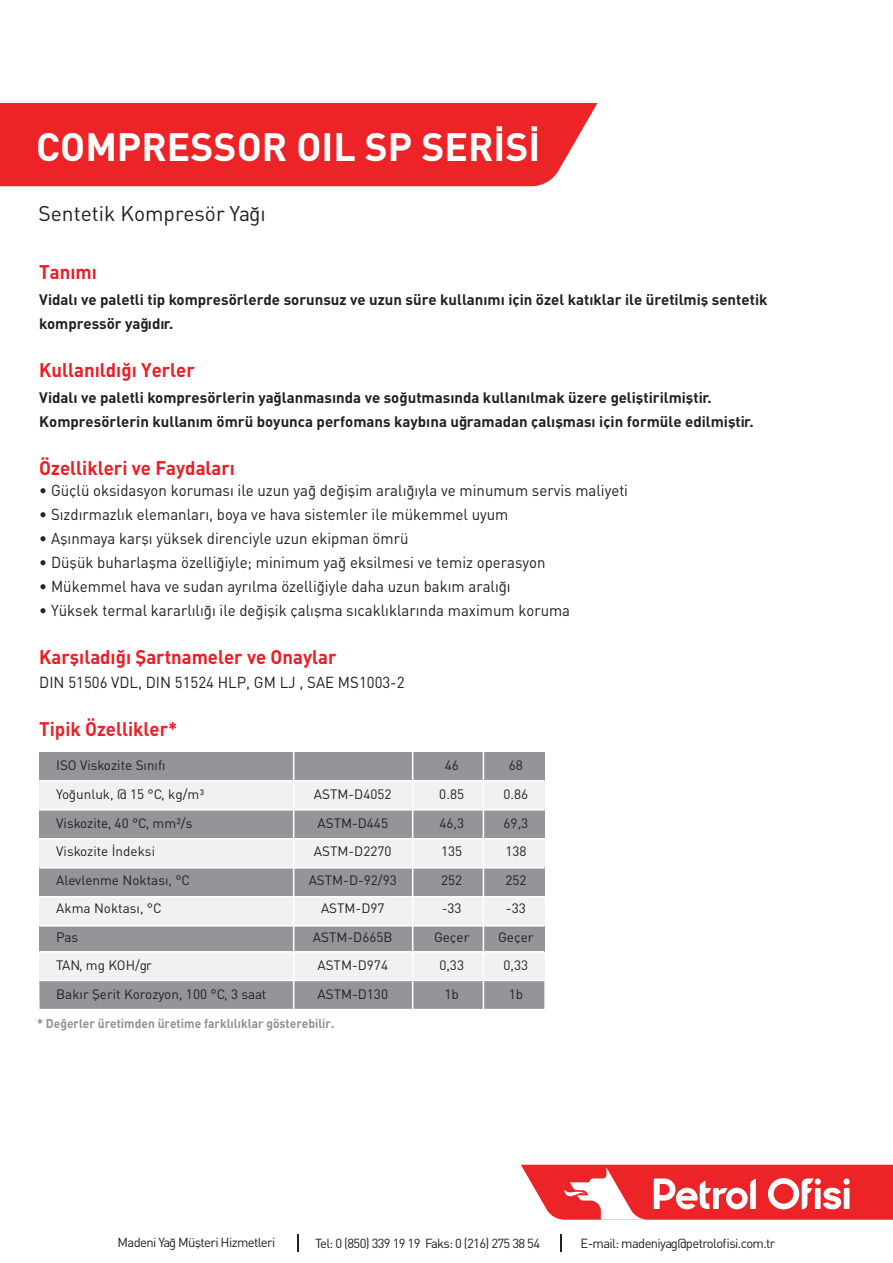
<style>
.page{position:relative;width:893px;height:1263px;background:#fff}
.page>*{position:absolute;margin:0;border:0;box-sizing:border-box;transform-origin:0 0}
.t1{font:39px "DINT Bold Tr";color:#fff}
.t2{font:21px "DIN Tr";color:#231f20}
.t3{font:19.5px "DINT Bold Tr";color:#ed1d24;scale:.95 1}
.t4{font:19.5px "DINT Bold Tr";color:#ec2227;scale:.95 1}
.t5{font:15.75px "DIN Tr";color:#231f20;scale:.95 1}
.t6{font:15px/24px "DINT Bold Tr";color:#231f20}
.t7{font:13.5px "DIN Tr";color:#231f20}
.t8{font:13.05px "DIN Tr";letter-spacing:-.05em;color:#231f20}
.t9{font:12.6px "DINT Bold Tr";color:#929191;scale:.95 1}
</style>
<div class="page">
<div style="left:39px;top:838px;width:505px;height:30px;background:#f1f1f2"></div>
<div style="left:39px;top:868px;width:505px;height:28px;background:#939598"></div>
<div style="left:39px;top:926px;width:505px;height:26px;background:#939598"></div>
<div style="left:39px;top:980px;width:505px;height:29px;background:#939598"></div>
<div style="left:39px;top:809px;width:505px;height:29px;background:#939598"></div>
<div style="left:39px;top:781px;width:505px;height:28px;background:#f1f1f2"></div>
<div style="left:39px;top:896px;width:505px;height:30px;background:#f1f1f2"></div>
<div style="left:39px;top:952px;width:505px;height:28px;background:#f1f1f2"></div>
<div style="left:39px;top:752px;width:505px;height:29px;background:#939598"></div>
<hr style="left:293px;top:752px;width:1px;height:257px;background:#fff">
<hr style="left:39px;top:780px;width:505px;height:1px;background:#fff">
<hr style="left:39px;top:809px;width:505px;height:1px;background:#fff">
<hr style="left:39px;top:838px;width:505px;height:1px;background:#fff">
<hr style="left:39px;top:867px;width:505px;height:1px;background:#fff">
<hr style="left:39px;top:896px;width:505px;height:1px;background:#fff">
<hr style="left:39px;top:925px;width:505px;height:1px;background:#fff">
<hr style="left:39px;top:951px;width:505px;height:1px;background:#fff">
<hr style="left:39px;top:979px;width:505px;height:2px;background:#fff">
<hr style="left:412px;top:752px;width:1px;height:257px;background:#fff">
<hr style="left:483px;top:752px;width:1px;height:257px;background:#fff">
<svg style="left:297px;top:1234px;width:1px;height:18px"></svg>
<svg style="left:560px;top:1234px;width:2px;height:18px"></svg>
<div style="left:0;top:103px;width:597px;height:83px;background:#ec2427"></div>
<svg style="left:521px;top:1165px;width:372px;height:55px"></svg>
<h1 class="t1" style="left:36px;top:121px;width:506px">COMPRESSOR OIL SP SERİSİ</h1>
<h2 class="t2" style="left:38px;top:200px;width:229px">Sentetik Kompresör Yağı</h2>
<p class="t3" style="left:39px;top:260px;width:62px">Tanımı</p>
<p class="t6" style="left:39px;top:287px;width:730px">Vidalı ve paletli tip kompresörlerde sorunsuz ve uzun süre kullanımı için özel katıklar ile üretilmiş sentetik kompressör yağıdır.</p>
<p class="t3" style="left:39px;top:357px;width:165px">Kullanıldığı Yerler</p>
<p class="t6" style="left:39px;top:385px;width:716px">Vidalı ve paletli kompresörlerin yağlanmasında ve soğutmasında kullanılmak üzere geliştirilmiştir.<br>Kompresörlerin kullanım ömrü boyunca perfomans kaybına uğramadan çalışması için formüle edilmiştir.</p>
<p class="t3" style="left:39px;top:455px;width:207px">Özellikleri ve Faydaları</p>
<p class="t5" style="left:39px;top:480px;width:621px">• Güçlü oksidasyon koruması ile uzun yağ değişim aralığıyla ve minumum servis maliyeti</p>
<p class="t5" style="left:39px;top:504px;width:495px">• Sızdırmazlık elemanları, boya ve hava sistemler ile mükemmel uyum</p>
<p class="t5" style="left:39px;top:528px;width:390px">• Aşınmaya karşı yüksek direnciyle uzun ekipman ömrü</p>
<p class="t5" style="left:39px;top:552px;width:534px">• Düşük buharlaşma özelliğiyle; minimum yağ eksilmesi ve temiz operasyon</p>
<p class="t5" style="left:39px;top:576px;width:498px">• Mükemmel hava ve sudan ayrılma özelliğiyle daha uzun bakım aralığı</p>
<p class="t5" style="left:39px;top:600px;width:560px">• Yüksek termal kararlılığı ile değişik çalışma sıcaklıklarında maximum koruma</p>
<p class="t3" style="left:39px;top:644px;width:314px">Karşıladığı Şartnameler ve Onaylar</p>
<p class="t5" style="left:39px;top:672px;width:386px">DIN 51506 VDL, DIN 51524 HLP, GM LJ , SAE MS1003-2</p>
<p class="t4" style="left:39px;top:716px;width:147px">Tipik Özellikler*</p>
<p class="t7" style="left:56px;top:757px;width:111px">ISO Viskozite Sınıfı</p>
<p class="t7" style="left:445px;top:757px;width:16px">46</p>
<p class="t7" style="left:509px;top:757px;width:16px">68</p>
<p class="t7" style="left:56px;top:786px;width:149px">Yoğunluk, @ 15 °C, kg/m³</p>
<p class="t7" style="left:314px;top:786px;width:79px">ASTM-D4052</p>
<p class="t7" style="left:439px;top:786px;width:26px">0.85</p>
<p class="t7" style="left:503px;top:786px;width:26px">0.86</p>
<p class="t7" style="left:56px;top:814px;width:138px">Viskozite, 40 °C, mm²/s</p>
<p class="t7" style="left:317px;top:814px;width:72px">ASTM-D445</p>
<p class="t7" style="left:439px;top:814px;width:26px">46,3</p>
<p class="t7" style="left:504px;top:814px;width:26px">69,3</p>
<p class="t7" style="left:56px;top:843px;width:100px">Viskozite İndeksi</p>
<p class="t7" style="left:314px;top:843px;width:79px">ASTM-D2270</p>
<p class="t7" style="left:441px;top:843px;width:23px">135</p>
<p class="t7" style="left:505px;top:843px;width:23px">138</p>
<p class="t7" style="left:56px;top:871px;width:136px">Alevlenme Noktası, °C</p>
<p class="t7" style="left:309px;top:871px;width:90px">ASTM-D-92/93</p>
<p class="t7" style="left:441px;top:871px;width:23px">252</p>
<p class="t7" style="left:505px;top:871px;width:23px">252</p>
<p class="t7" style="left:56px;top:900px;width:107px">Akma Noktası, °C</p>
<p class="t7" style="left:321px;top:900px;width:65px">ASTM-D97</p>
<p class="t7" style="left:442px;top:900px;width:21px">-33</p>
<p class="t7" style="left:506px;top:900px;width:21px">-33</p>
<p class="t7" style="left:56px;top:928px;width:24px">Pas</p>
<p class="t7" style="left:313px;top:928px;width:81px">ASTM-D665B</p>
<p class="t7" style="left:434px;top:928px;width:37px">Geçer</p>
<p class="t7" style="left:498px;top:928px;width:37px">Geçer</p>
<p class="t7" style="left:56px;top:957px;width:97px">TAN, mg KOH/gr</p>
<p class="t7" style="left:317px;top:957px;width:72px">ASTM-D974</p>
<p class="t7" style="left:439px;top:957px;width:26px">0,33</p>
<p class="t7" style="left:504px;top:957px;width:26px">0,33</p>
<p class="t7" style="left:56px;top:985px;width:211px">Bakır Şerit Korozyon, 100 °C, 3 saat</p>
<p class="t7" style="left:317px;top:985px;width:72px">ASTM-D130</p>
<p class="t7" style="left:444px;top:985px;width:16px">1b</p>
<p class="t7" style="left:509px;top:985px;width:16px">1b</p>
<p class="t9" style="left:37px;top:1015px;width:314px">* Değerler üretimden üretime farklılıklar gösterebilir.</p>
<p class="t8" style="left:118px;top:1234px;width:159px">Madeni Yağ Müşteri Hizmetleri</p>
<p class="t8" style="left:315px;top:1235px;width:226px">Tel: 0 (850) 339 19 19 Faks: 0 (216) 275 38 54</p>
<p class="t8" style="left:580px;top:1235px;width:196px">E-mail: madeniyag@petrolofisi.com.tr</p>
</div>
